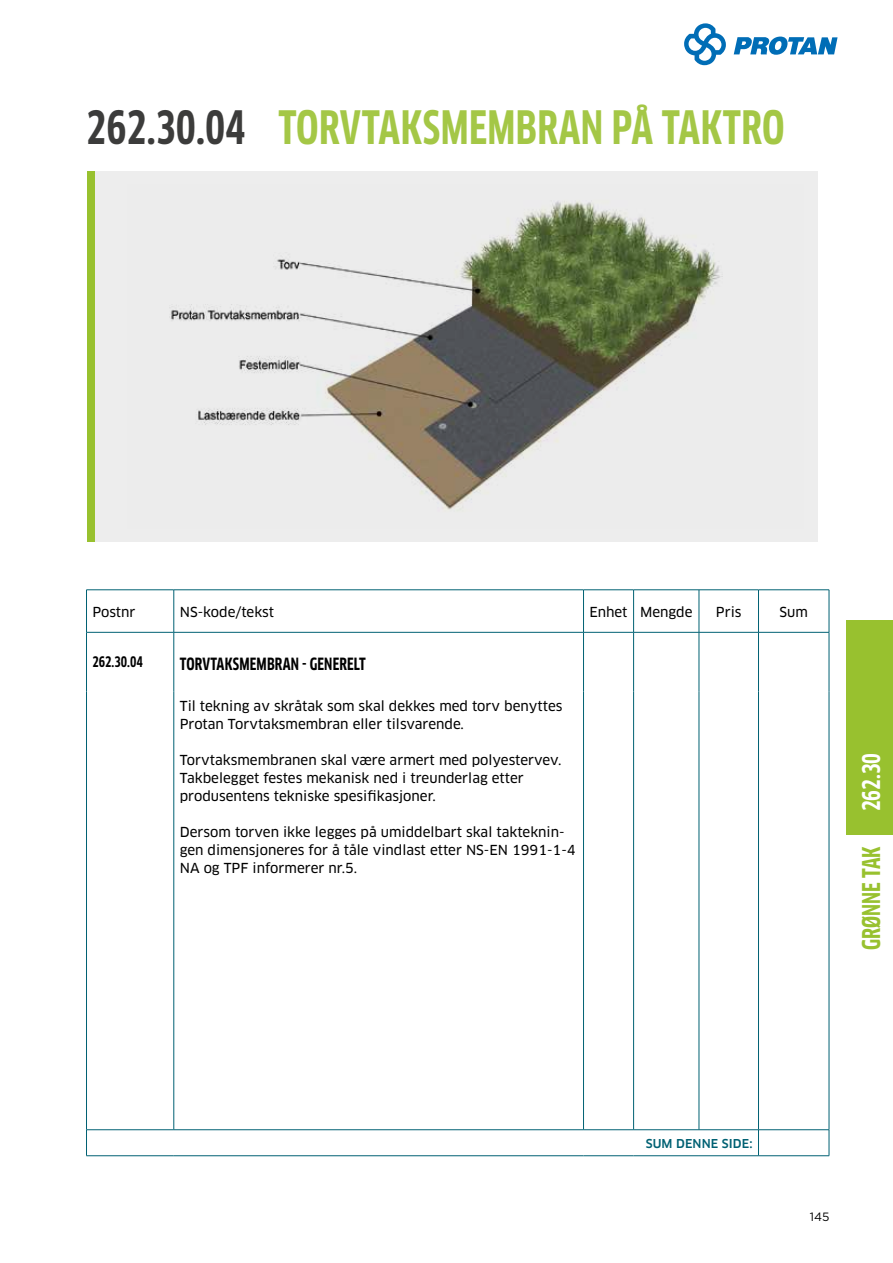
<style>
.page{position:relative;width:893px;height:1263px;background:#fff}
.page>*{position:absolute;margin:0;border:0;box-sizing:border-box;transform-origin:0 0}
.t1{font:700 condensed 45px "Clan OT";letter-spacing:.01em;color:#a4c746}
.t2{font:700 condensed 24px "Clan OT";color:#98c12f}
.t3{font:700 condensed 24px "Clan OT";color:#fff}
.t4{font:700 condensed 16.5px "Clan OT";letter-spacing:.01em;color:#000}
.t5{font:700 condensed 14.25px "Clan OT";color:#000}
.t6{font:13.5px/18px "Clan Pro News";color:#000}
.t7{font:500 12px "Clan Pro";letter-spacing:.01em;color:#006173}
.t8{font:12px "Gotham";color:#000}
.s1{color:#3c3c3b}
</style>
<div class="page">
<svg style="left:684px;top:23px;width:42px;height:42px"></svg>
<svg style="left:734px;top:37px;width:103px;height:18px"></svg>
<hr style="left:86px;top:589px;width:88px;height:1px;background:#006173">
<hr style="left:86px;top:590px;width:1px;height:42px;background:#006173">
<hr style="left:174px;top:589px;width:409px;height:1px;background:#006173">
<hr style="left:174px;top:590px;width:1px;height:42px;background:#006173">
<hr style="left:583px;top:589px;width:51px;height:1px;background:#006173">
<hr style="left:583px;top:590px;width:1px;height:42px;background:#006173">
<hr style="left:634px;top:589px;width:65px;height:1px;background:#006173">
<hr style="left:633px;top:590px;width:1px;height:42px;background:#006173">
<hr style="left:699px;top:589px;width:59px;height:1px;background:#006173">
<hr style="left:699px;top:590px;width:1px;height:42px;background:#006173">
<hr style="left:758px;top:589px;width:71px;height:1px;background:#006173">
<hr style="left:758px;top:590px;width:1px;height:42px;background:#006173">
<hr style="left:829px;top:590px;width:1px;height:42px;background:#006173">
<hr style="left:86px;top:632px;width:88px;height:1px;background:#006173">
<hr style="left:174px;top:632px;width:409px;height:1px;background:#006173">
<hr style="left:583px;top:632px;width:51px;height:1px;background:#006173">
<hr style="left:634px;top:632px;width:65px;height:1px;background:#006173">
<hr style="left:699px;top:632px;width:59px;height:1px;background:#006173">
<hr style="left:758px;top:632px;width:71px;height:1px;background:#006173">
<hr style="left:86px;top:632px;width:1px;height:60px;background:#006173">
<hr style="left:174px;top:632px;width:1px;height:60px;background:#006173">
<hr style="left:583px;top:632px;width:1px;height:60px;background:#006173">
<hr style="left:633px;top:632px;width:1px;height:60px;background:#006173">
<hr style="left:699px;top:632px;width:1px;height:60px;background:#006173">
<hr style="left:758px;top:632px;width:1px;height:60px;background:#006173">
<hr style="left:829px;top:632px;width:1px;height:60px;background:#006173">
<hr style="left:86px;top:692px;width:1px;height:437px;background:#006173">
<hr style="left:174px;top:692px;width:1px;height:437px;background:#006173">
<hr style="left:583px;top:692px;width:1px;height:437px;background:#006173">
<hr style="left:633px;top:692px;width:1px;height:437px;background:#006173">
<hr style="left:699px;top:692px;width:1px;height:437px;background:#006173">
<hr style="left:758px;top:692px;width:1px;height:437px;background:#006173">
<hr style="left:829px;top:692px;width:1px;height:437px;background:#006173">
<hr style="left:86px;top:1129px;width:88px;height:1px;background:#006173">
<svg style="left:86px;top:1130px;width:1px;height:25px"></svg>
<hr style="left:174px;top:1129px;width:409px;height:1px;background:#006173">
<hr style="left:583px;top:1129px;width:51px;height:1px;background:#006173">
<hr style="left:634px;top:1129px;width:65px;height:1px;background:#006173">
<hr style="left:699px;top:1129px;width:59px;height:1px;background:#006173">
<hr style="left:758px;top:1129px;width:71px;height:1px;background:#006173">
<svg style="left:758px;top:1130px;width:1px;height:25px"></svg>
<svg style="left:829px;top:1130px;width:1px;height:25px"></svg>
<hr style="left:86px;top:1155px;width:88px;height:1px;background:#006173">
<hr style="left:174px;top:1155px;width:409px;height:1px;background:#006173">
<hr style="left:583px;top:1155px;width:51px;height:1px;background:#006173">
<hr style="left:634px;top:1155px;width:65px;height:1px;background:#006173">
<hr style="left:699px;top:1155px;width:59px;height:1px;background:#006173">
<hr style="left:758px;top:1155px;width:71px;height:1px;background:#006173">
<div style="left:87px;top:171px;width:731px;height:371px;background:#ededed"></div>
<div style="left:88px;top:171px;width:7px;height:371px;background:#98c12f"></div>
<img style="left:169px;top:201px;width:554px;height:310px">
<div style="left:846px;top:620px;width:47px;height:214px;background:#98c12f"></div>
<h1 class="t1" style="left:86px;top:101px;width:700px"><span class="s1">262.30.04</span> TORVTAKSMEMBRAN PÅ TAKTRO</h1>
<p class="t6" style="left:93px;top:603px;width:45px">Postnr</p>
<p class="t6" style="left:180px;top:603px;width:96px">NS-kode/tekst</p>
<p class="t6" style="left:589px;top:603px;width:104px">Enhet Mengde</p>
<p class="t6" style="left:716px;top:603px;width:27px">Pris</p>
<p class="t6" style="left:779px;top:603px;width:30px">Sum</p>
<p class="t5" style="left:93px;top:654px;width:52px">262.30.04</p>
<p class="t4" style="left:180px;top:655px;width:188px">TORVTAKSMEMBRAN - GENERELT</p>
<p class="t6" style="left:180px;top:697px;width:384px">Til tekning av skråtak som skal dekkes med torv benyttes<br>Protan Torvtaksmembran eller tilsvarende.</p>
<p class="t6" style="left:180px;top:751px;width:383px">Torvtaksmembranen skal være armert med polyestervev.<br>Takbelegget festes mekanisk ned i treunderlag etter produsentens tekniske spesifikasjoner.</p>
<p class="t6" style="left:180px;top:823px;width:397px">Dersom torven ikke legges på umiddelbart skal takteknin&shy;gen dimensjoneres for å tåle vindlast etter NS-EN 1991-1-4<br>NA og TPF informerer nr.5.</p>
<h2 class="t3" style="left:858px;top:811px;width:60px;rotate:-90deg">262.30</h2>
<h2 class="t2" style="left:858px;top:950px;width:105px;rotate:-90deg">GRØNNE TAK</h2>
<p class="t7" style="left:646px;top:1136px;width:108px">SUM DENNE SIDE:</p>
<p class="t8" style="left:810px;top:1210px;width:21px">145</p>
</div>
